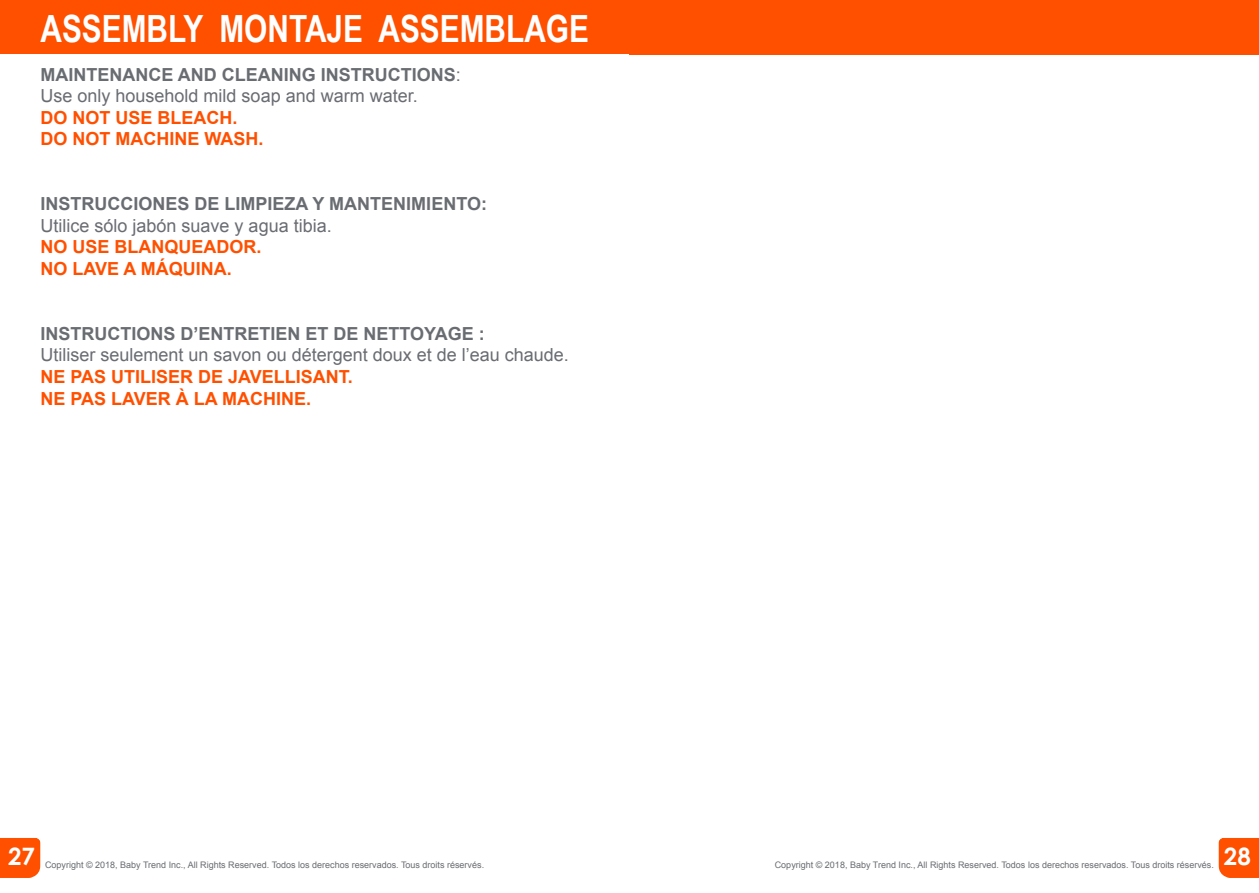
<style>
.page{position:relative;width:1259px;height:893px;background:#fff}
.page>*{position:absolute;margin:0;border:0;box-sizing:border-box;transform-origin:0 0}
.t1{font:700 37.5px "Arial Narrow";color:#fff}
.t2{font:700 24px "Century Gothic";color:#fff}
.t3{font:18px/21.6px "Arial";color:#696c71}
.t4{font:700 18px/21.6px "Arial";color:#ff5000}
.t5{font:700 18px "Arial";color:#696c71}
.t6{font:9px "Arial";color:#696c71}
.s1{font-weight:700}
</style>
<div class="page">
<div style="left:0;top:838px;width:40px;height:40px;background:#ff5000"></div>
<div style="left:1218px;top:838px;width:41px;height:40px;background:#ff5000"></div>
<div style="left:0;top:0;width:629px;height:54px;background:#ff5000"></div>
<div style="left:629px;top:0;width:630px;height:54px;background:#ff5000"></div>
<h1 class="t1" style="left:40px;top:0;width:550px">ASSEMBLY MONTAJE ASSEMBLAGE</h1>
<h3 class="t3" style="left:40px;top:64px;width:422px"><span class="s1">MAINTENANCE AND CLEANING INSTRUCTIONS</span>:<br>Use only household mild soap and warm water.</h3>
<h3 class="t4" style="left:40px;top:107px;width:224px">DO NOT USE BLEACH.<br>DO NOT MACHINE WASH.</h3>
<h3 class="t5" style="left:40px;top:194px;width:448px">INSTRUCCIONES DE LIMPIEZA Y MANTENIMIENTO:</h3>
<h3 class="t3" style="left:40px;top:215px;width:293px">Utilice sólo jabón suave y agua tibia.</h3>
<h3 class="t4" style="left:40px;top:236px;width:223px">NO USE BLANQUEADOR.<br>NO LAVE A MÁQUINA.</h3>
<h3 class="t5" style="left:40px;top:323px;width:446px">INSTRUCTIONS D’ENTRETIEN ET DE NETTOYAGE :</h3>
<h3 class="t3" style="left:40px;top:344px;width:530px">Utiliser seulement un savon ou détergent doux et de l’eau chaude.</h3>
<h3 class="t4" style="left:40px;top:366px;width:314px">NE PAS UTILISER DE JAVELLISANT.<br>NE PAS LAVER À LA MACHINE.</h3>
<h2 class="t2" style="left:8px;top:842px;width:28px">27</h2>
<p class="t6" style="left:45px;top:858px;width:441px">Copyright © 2018, Baby Trend Inc., All Rights Reserved. Todos los derechos reservados. Tous droits réservés.</p>
<p class="t6" style="left:775px;top:858px;width:441px">Copyright © 2018, Baby Trend Inc., All Rights Reserved. Todos los derechos reservados. Tous droits réservés.</p>
<h2 class="t2" style="left:1224px;top:842px;width:28px">28</h2>
</div>
